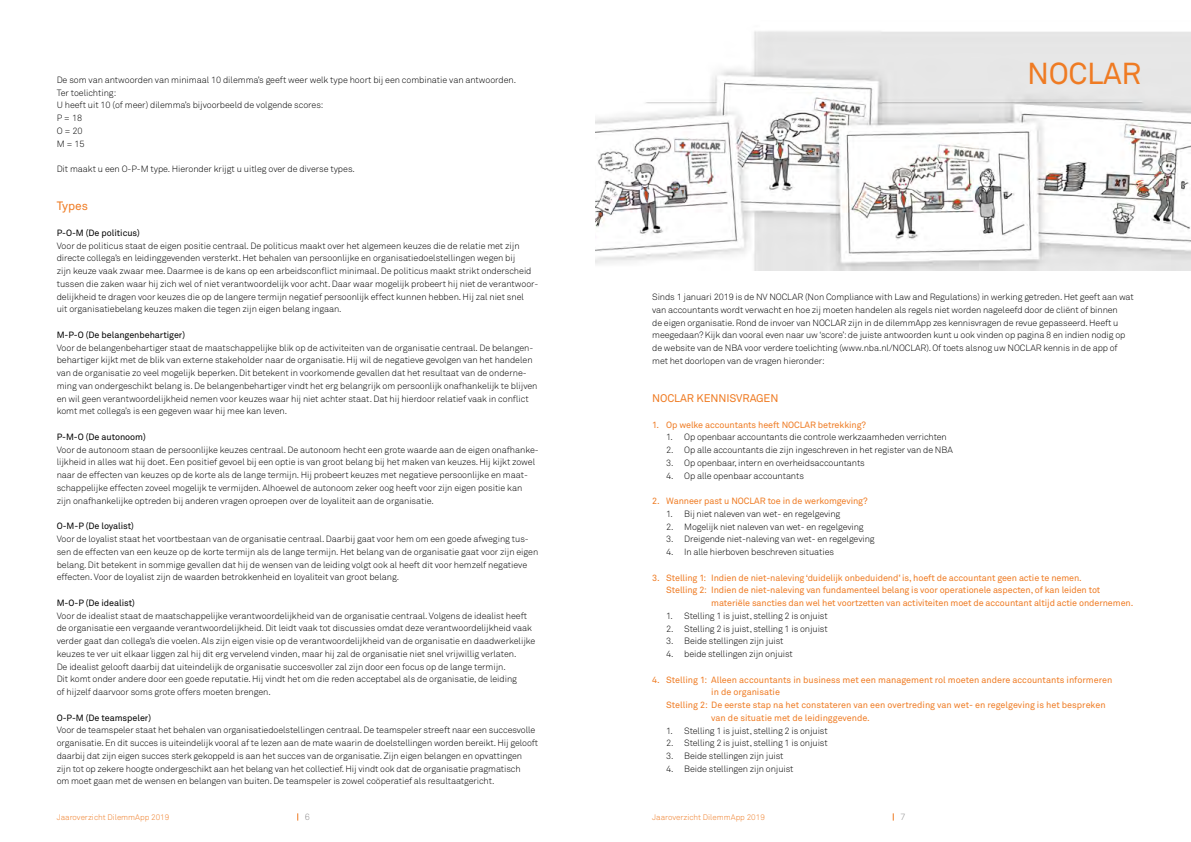
<style>
.page{position:relative;width:1191px;height:842px;background:#fff}
.page>*{position:absolute;margin:0;border:0;box-sizing:border-box;transform-origin:0 0}
.t1{font:30px "Akkurat";letter-spacing:-.01em;color:#ef7b23}
.t2{font:12px "Akkurat Pro";color:#ef7b23}
.t3{font:11px "Akkurat";letter-spacing:-.01em;color:#ef7b23}
.t4{font:300 9px/12.8px "Akkurat";letter-spacing:-.005em;color:#000}
.t5{font:9px "Akkurat Pro";letter-spacing:-.01em;color:#ef7b23}
.t6{font:9px "Akkurat Pro";letter-spacing:-.005em;color:#000}
.t7{font:300 9px "Akkurat";color:#8d8c8d}
.t8{font:300 8px "Akkurat";color:#ef7b23}
</style>
<div class="page">
<img style="left:595px;top:31px;width:596px;height:239px">
<p class="t4" style="left:57px;top:73px;width:461px">De som van antwoorden van minimaal 10 dilemma’s geeft weer welk type hoort bij een combinatie van antwoorden.<br>Ter toelichting:<br>U heeft uit 10 (of meer) dilemma’s bijvoorbeeld de volgende scores:<br>P = 18<br>O = 20<br>M = 15</p>
<p class="t4" style="left:57px;top:162px;width:300px">Dit maakt u een O-P-M type. Hieronder krijgt u uitleg over de diverse types.</p>
<h2 class="t2" style="left:57px;top:199px;width:33px">Types</h2>
<p class="t6" style="left:57px;top:228px;width:85px">P-O-M (De politicus)</p>
<p class="t4" style="left:57px;top:239px;width:483px">Voor de politicus staat de eigen positie centraal. De politicus maakt over het algemeen keuzes die de relatie met zijn directe collega’s en leidinggevenden versterkt. Het behalen van persoonlijke en organisatiedoelstellingen wegen bij<br>zijn keuze vaak zwaar mee. Daarmee is de kans op een arbeidsconflict minimaal. De politicus maakt strikt onderscheid tussen die zaken waar hij zich wel of niet verantwoordelijk voor acht. Daar waar mogelijk probeert hij niet de verantwoor&shy;delijkheid te dragen voor keuzes die op de langere termijn negatief persoonlijk effect kunnen hebben. Hij zal niet snel<br>uit organisatiebelang keuzes maken die tegen zijn eigen belang ingaan.</p>
<p class="t6" style="left:57px;top:330px;width:130px">M-P-O (De belangenbehartiger)</p>
<p class="t4" style="left:57px;top:341px;width:482px">Voor de belangenbehartiger staat de maatschappelijke blik op de activiteiten van de organisatie centraal. De belangen&shy;behartiger kijkt met de blik van externe stakeholder naar de organisatie. Hij wil de negatieve gevolgen van het handelen van de organisatie zo veel mogelijk beperken. Dit betekent in voorkomende gevallen dat het resultaat van de onderne&shy;ming van ondergeschikt belang is. De belangenbehartiger vindt het erg belangrijk om persoonlijk onafhankelijk te blijven en wil geen verantwoordelijkheid nemen voor keuzes waar hij niet achter staat. Dat hij hierdoor relatief vaak in conflict komt met collega’s is een gegeven waar hij mee kan leven.</p>
<p class="t6" style="left:57px;top:432px;width:91px">P-M-O (De autonoom)</p>
<p class="t4" style="left:57px;top:443px;width:483px">Voor de autonoom staan de persoonlijke keuzes centraal. De autonoom hecht een grote waarde aan de eigen onafhanke&shy;lijkheid in alles wat hij doet. Een positief gevoel bij een optie is van groot belang bij het maken van keuzes. Hij kijkt zowel naar de effecten van keuzes op de korte als de lange termijn. Hij probeert keuzes met negatieve persoonlijke en maat&shy;schappelijke effecten zoveel mogelijk te vermijden. Alhoewel de autonoom zeker oog heeft voor zijn eigen positie kan zijn onafhankelijke optreden bij anderen vragen oproepen over de loyaliteit aan de organisatie.</p>
<p class="t6" style="left:57px;top:521px;width:79px">O-M-P (De loyalist)</p>
<p class="t4" style="left:57px;top:532px;width:483px">Voor de loyalist staat het voortbestaan van de organisatie centraal. Daarbij gaat voor hem om een goede afweging tus&shy;sen de effecten van een keuze op de korte termijn als de lange termijn. Het belang van de organisatie gaat voor zijn eigen belang. Dit betekent in sommige gevallen dat hij de wensen van de leiding volgt ook al heeft dit voor hemzelf negatieve effecten. Voor de loyalist zijn de waarden betrokkenheid en loyaliteit van groot belang.</p>
<p class="t6" style="left:57px;top:597px;width:80px">M-O-P (De idealist)</p>
<p class="t4" style="left:57px;top:609px;width:480px">Voor de idealist staat de maatschappelijke verantwoordelijkheid van de organisatie centraal. Volgens de idealist heeft de organisatie een vergaande verantwoordelijkheid. Dit leidt vaak tot discussies omdat deze verantwoordelijkheid vaak verder gaat dan collega’s die voelen. Als zijn eigen visie op de verantwoordelijkheid van de organisatie en daadwerkelijke keuzes te ver uit elkaar liggen zal hij dit erg vervelend vinden, maar hij zal de organisatie niet snel vrijwillig verlaten.<br>De idealist gelooft daarbij dat uiteindelijk de organisatie succesvoller zal zijn door een focus op de lange termijn.<br>Dit komt onder andere door een goede reputatie. Hij vindt het om die reden acceptabel als de organisatie, de leiding<br>of hijzelf daarvoor soms grote offers moeten brengen.</p>
<p class="t6" style="left:57px;top:712px;width:96px">O-P-M (De teamspeler)</p>
<p class="t4" style="left:57px;top:724px;width:483px">Voor de teamspeler staat het behalen van organisatiedoelstellingen centraal. De teamspeler streeft naar een succesvolle organisatie. En dit succes is uiteindelijk vooral af te lezen aan de mate waarin de doelstellingen worden bereikt. Hij gelooft daarbij dat zijn eigen succes sterk gekoppeld is aan het succes van de organisatie. Zijn eigen belangen en opvattingen zijn tot op zekere hoogte ondergeschikt aan het belang van het collectief. Hij vindt ook dat de organisatie pragmatisch<br>om moet gaan met de wensen en belangen van buiten. De teamspeler is zowel coöperatief als resultaatgericht.</p>
<h1 class="t1" style="left:1027px;top:54px;width:116px">NOCLAR</h1>
<p class="t4" style="left:652px;top:290px;width:483px">Sinds 1 januari 2019 is de NV NOCLAR (Non Compliance with Law and Regulations) in werking getreden. Het geeft aan wat van accountants wordt verwacht en hoe zij moeten handelen als regels niet worden nageleefd door de cliënt of binnen<br>de eigen organisatie. Rond de invoer van NOCLAR zijn in de dilemmApp zes kennisvragen de revue gepasseerd. Heeft u meegedaan? Kijk dan vooral even naar uw ‘score’: de juiste antwoorden kunt u ook vinden op pagina 8 en indien nodig op de website van de NBA voor verdere toelichting (www.nba.nl/NOCLAR). Of toets alsnog uw NOCLAR kennis in de app of met het doorlopen van de vragen hieronder:</p>
<p class="t3" style="left:652px;top:391px;width:128px">NOCLAR KENNISVRAGEN</p>
<p class="t5" style="left:652px;top:419px;width:215px">1. Op welke accountants heeft NOCLAR betrekking?</p>
<p class="t4" style="left:666px;top:431px;width:282px">1. Op openbaar accountants die controle werkzaamheden verrichten</p>
<p class="t4" style="left:666px;top:443px;width:288px">2. Op alle accountants die zijn ingeschreven in het register van de NBA</p>
<p class="t4" style="left:666px;top:456px;width:200px">3. Op openbaar, intern en overheidsaccountants</p>
<p class="t4" style="left:666px;top:469px;width:139px">4. Op alle openbaar accountants</p>
<p class="t5" style="left:652px;top:496px;width:217px">2. Wanneer past u NOCLAR toe in de werkomgeving?</p>
<p class="t4" style="left:666px;top:507px;width:176px">1. Bij niet naleven van wet- en regelgeving</p>
<p class="t4" style="left:666px;top:520px;width:199px">2. Mogelijk niet naleven van wet- en regelgeving</p>
<p class="t4" style="left:666px;top:533px;width:210px">3. Dreigende niet-naleving van wet- en regelgeving</p>
<p class="t4" style="left:666px;top:545px;width:169px">4. In alle hierboven beschreven situaties</p>
<p class="t5" style="left:652px;top:572px;width:431px">3. Stelling 1: Indien de niet-naleving ‘duidelijk onbeduidend’ is, hoeft de accountant geen actie te nemen.</p>
<p class="t5" style="left:666px;top:585px;width:436px">Stelling 2: Indien de niet-naleving van fundamenteel belang is voor operationele aspecten, of kan leiden tot</p>
<p class="t5" style="left:711px;top:598px;width:423px">materiële sancties dan wel het voortzetten van activiteiten moet de accountant altijd actie ondernemen.</p>
<p class="t4" style="left:666px;top:609px;width:163px">1. Stelling 1 is juist, stelling 2 is onjuist</p>
<p class="t4" style="left:666px;top:622px;width:163px">2. Stelling 2 is juist, stelling 1 is onjuist</p>
<p class="t4" style="left:666px;top:635px;width:119px">3. Beide stellingen zijn juist</p>
<p class="t4" style="left:666px;top:647px;width:128px">4. beide stellingen zijn onjuist</p>
<p class="t5" style="left:652px;top:674px;width:462px">4. Stelling 1: Alleen accountants in business met een management rol moeten andere accountants informeren</p>
<p class="t5" style="left:711px;top:687px;width:70px">in de organisatie</p>
<p class="t5" style="left:666px;top:700px;width:441px">Stelling 2: De eerste stap na het constateren van een overtreding van wet- en regelgeving is het bespreken</p>
<p class="t5" style="left:711px;top:712px;width:160px">van de situatie met de leidinggevende.</p>
<p class="t4" style="left:666px;top:724px;width:163px">1. Stelling 1 is juist, stelling 2 is onjuist</p>
<p class="t4" style="left:666px;top:737px;width:163px">2. Stelling 2 is juist, stelling 1 is onjuist</p>
<p class="t4" style="left:666px;top:749px;width:119px">3. Beide stellingen zijn juist</p>
<p class="t4" style="left:666px;top:762px;width:129px">4. Beide stellingen zijn onjuist</p>
<p class="t8" style="left:57px;top:812px;width:114px">Jaaroverzicht DilemmApp 2019</p>
<p class="t7" style="left:305px;top:811px;width:7px">6</p>
<p class="t8" style="left:652px;top:812px;width:114px">Jaaroverzicht DilemmApp 2019</p>
<p class="t7" style="left:900px;top:811px;width:7px">7</p>
</div>
